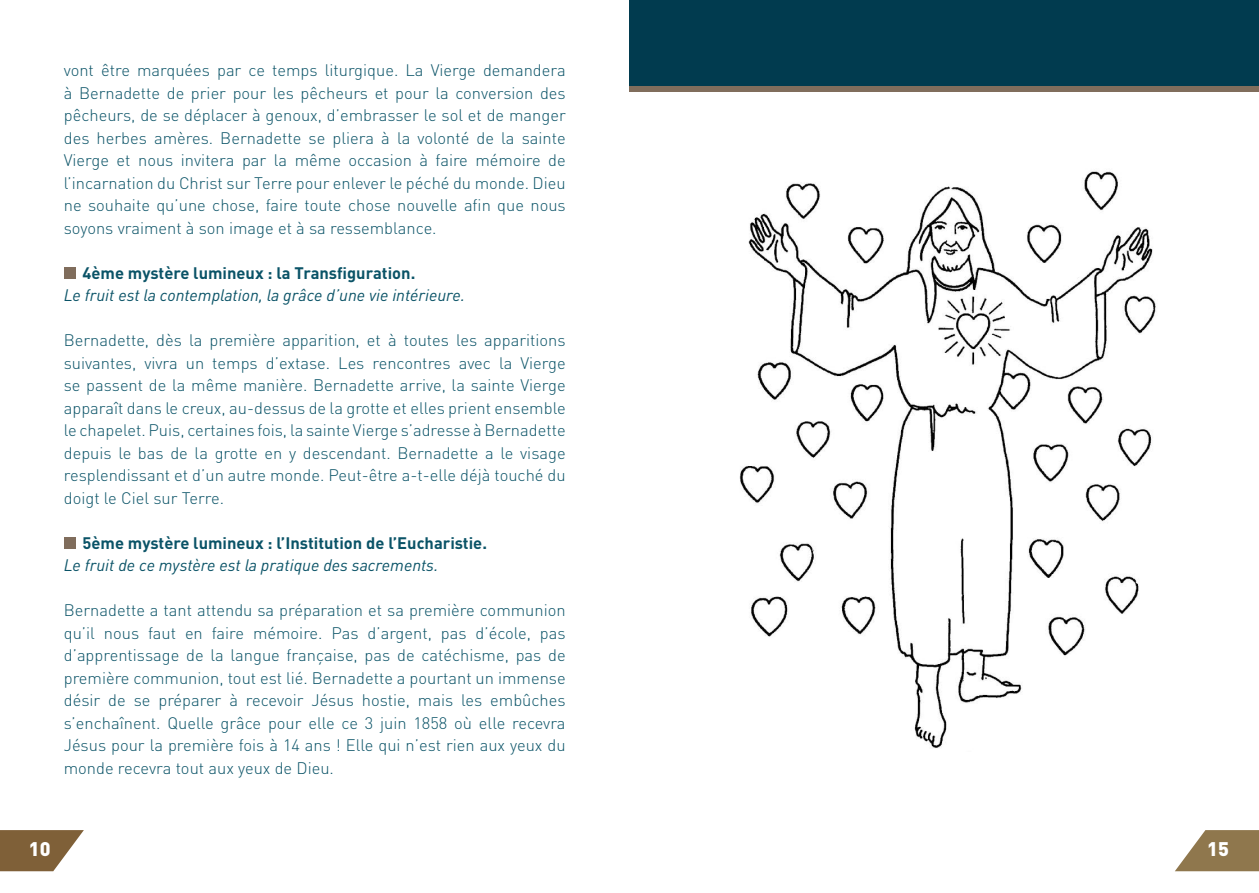
<style>
.page{position:relative;width:1259px;height:893px;background:#fff}
.page>*{position:absolute;margin:0;border:0;box-sizing:border-box;transform-origin:0 0}
.t1{font:900 19.5px "DIN Pro";color:#fff}
.t2{font:300 16.5px/22.5px "DIN Pro";color:#0a5367;text-align:justify}
.t3{font:italic 16.5px "DIN Pro";color:#0a5367}
.t4{font:700 16.5px "DIN Pro";color:#0a5367}
</style>
<div class="page">
<svg style="left:1175px;top:830px;width:84px;height:41px"></svg>
<svg style="left:0;top:830px;width:84px;height:41px"></svg>
<div style="left:64px;top:267px;width:11px;height:12px;background:#806d5c"></div>
<div style="left:64px;top:537px;width:11px;height:12px;background:#806d5c"></div>
<img style="left:739px;top:171px;width:417px;height:577px">
<div style="left:629px;top:0;width:630px;height:86px;background:#013b4f"></div>
<div style="left:629px;top:86px;width:630px;height:6px;background:#806d5c"></div>
<p class="t2" style="left:64px;top:59px;width:503px">vont être marquées par ce temps liturgique. La Vierge demandera à Bernadette de prier pour les pêcheurs et pour la conversion des pêcheurs, de se déplacer à genoux, d’embrasser le sol et de manger des herbes amères. Bernadette se pliera à la volonté de la sainte Vierge et nous invitera par la même occasion à faire mémoire de l’incarnation du Christ sur Terre pour enlever le péché du monde. Dieu ne souhaite qu’une chose, faire toute chose nouvelle afin que nous soyons vraiment à son image et à sa ressemblance.</p>
<p class="t4" style="left:83px;top:262px;width:334px">4ème mystère lumineux : la Transfiguration.</p>
<p class="t3" style="left:64px;top:283px;width:403px">Le fruit est la contemplation, la grâce d’une vie intérieure.</p>
<p class="t2" style="left:64px;top:329px;width:503px">Bernadette, dès la première apparition, et à toutes les apparitions suivantes, vivra un temps d’extase. Les rencontres avec la Vierge se passent de la même manière. Bernadette arrive, la sainte Vierge apparaît dans le creux, au-dessus de la grotte et elles prient ensemble le chapelet. Puis, certaines fois, la sainte Vierge s’adresse à Bernadette depuis le bas de la grotte en y descendant. Bernadette a le visage resplendissant et d’un autre monde. Peut-être a-t-elle déjà touché du doigt le Ciel sur Terre.</p>
<p class="t4" style="left:83px;top:532px;width:406px">5ème mystère lumineux : l’Institution de l’Eucharistie.</p>
<p class="t3" style="left:64px;top:553px;width:376px">Le fruit de ce mystère est la pratique des sacrements.</p>
<p class="t2" style="left:64px;top:599px;width:503px">Bernadette a tant attendu sa préparation et sa première communion qu’il nous faut en faire mémoire. Pas d’argent, pas d’école, pas d’apprentissage de la langue française, pas de catéchisme, pas de première communion, tout est lié. Bernadette a pourtant un immense désir de se préparer à recevoir Jésus hostie, mais les embûches s’enchaînent. Quelle grâce pour elle ce 3 juin 1858 où elle recevra Jésus pour la première fois à 14 ans ! Elle qui n’est rien aux yeux du monde recevra tout aux yeux de Dieu.</p>
<p class="t1" style="left:29px;top:832px;width:23px">10</p>
<p class="t1" style="left:1207px;top:832px;width:23px">15</p>
</div>
